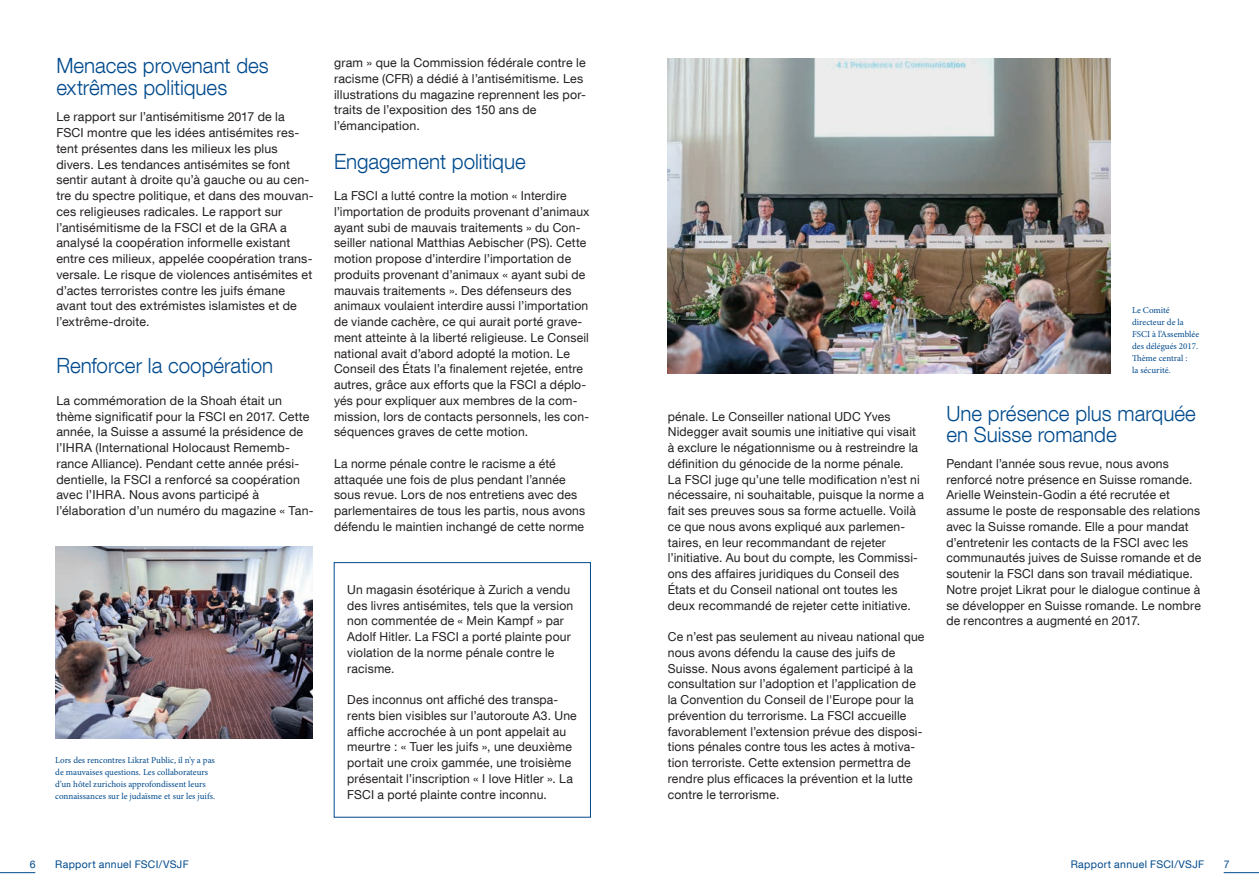
<style>
.page{position:relative;width:1259px;height:893px;background:#fff}
.page>*{position:absolute;margin:0;border:0;box-sizing:border-box;transform-origin:0 0}
.t1{font:300 21px/21.8px "Helvetica Neue LT Com";color:#004a8d}
.t2{font:12.3px/15.8px "Helvetica Neue LT Com";letter-spacing:.015em;color:#231f20}
.t3{font:10.5px "Helvetica Neue LT Com";letter-spacing:.03em;color:#004a8d}
.t4{font:9px/12px "Minion Pro";color:#004a8d}
</style>
<div class="page">
<img style="left:668px;top:58px;width:442px;height:315px">
<img style="left:55px;top:547px;width:258px;height:192px">
<div style="left:334px;top:562px;width:257px;height:255px;border:1px solid #004a8d"></div>
<hr style="left:1223px;top:872px;width:36px;height:1px;background:#004a8d">
<hr style="left:0;top:872px;width:35px;height:1px;background:#004a8d">
<h1 class="t1" style="left:56px;top:54px;width:214px">Menaces provenant des extrêmes politiques</h1>
<p class="t2" style="left:56px;top:109px;width:259px">Le rapport sur l’antisémitisme 2017 de la FSCI montre que les idées antisémites res&shy;tent présentes dans les milieux les plus divers. Les tendances antisémites se font sentir autant à droite qu’à gauche ou au cen&shy;tre du spectre politique, et dans des mouvan&shy;ces religieuses radicales. Le rapport sur l’antisémitisme de la FSCI et de la GRA a analysé la coopération informelle existant entre ces milieux, appelée coopération trans&shy;versale. Le risque de violences antisémites et d’actes terroristes contre les juifs émane avant tout des extrémistes islamistes et de l’extrême-droite.</p>
<h1 class="t1" style="left:56px;top:354px;width:218px">Renforcer la coopération</h1>
<p class="t2" style="left:56px;top:392px;width:259px">La commémoration de la Shoah était un thème significatif pour la FSCI en 2017. Cette année, la Suisse a assumé la présidence de l’IHRA (International Holocaust Rememb&shy;rance Alliance). Pendant cette année prési&shy;dentielle, la FSCI a renforcé sa coopération avec l’IHRA. Nous avons participé à l’élaboration d’un numéro du magazine « Tan-</p>
<p class="t4" style="left:55px;top:754px;width:161px">Lors des rencontres Likrat Public, il n’y a pas de mauvaises questions. Les collaborateurs d’un hôtel zurichois approfondissent leurs connaissances sur le judaïsme et sur les juifs.</p>
<p class="t2" style="left:334px;top:55px;width:253px">gram » que la Commission fédérale contre le racisme (CFR) a dédié à l’antisémitisme. Les illustrations du magazine reprennent les por&shy;traits de l’exposition des 150 ans de l’émancipation.</p>
<h1 class="t1" style="left:334px;top:150px;width:193px">Engagement politique</h1>
<p class="t2" style="left:334px;top:187px;width:257px">La FSCI a lutté contre la motion « Interdire l’importation de produits provenant d’animaux ayant subi de mauvais traitements » du Con&shy;seiller national Matthias Aebischer (PS). Cette motion propose d’interdire l’importation de produits provenant d’animaux « ayant subi de mauvais traitements ». Des défenseurs des animaux voulaient interdire aussi l’importation de viande cachère, ce qui aurait porté grave&shy;ment atteinte à la liberté religieuse. Le Conseil national avait d’abord adopté la motion. Le Conseil des États l’a finalement rejetée, entre autres, grâce aux efforts que la FSCI a déplo&shy;yés pour expliquer aux membres de la com&shy;mission, lors de contacts personnels, les con&shy;séquences graves de cette motion.</p>
<p class="t2" style="left:334px;top:455px;width:253px">La norme pénale contre le racisme a été attaquée une fois de plus pendant l’année sous revue. Lors de nos entretiens avec des parlementaires de tous les partis, nous avons défendu le maintien inchangé de cette norme</p>
<p class="t2" style="left:347px;top:581px;width:227px">Un magasin ésotérique à Zurich a vendu des livres antisémites, tels que la version non commentée de « Mein Kampf » par Adolf Hitler. La FSCI a porté plainte pour violation de la norme pénale contre le racisme.</p>
<p class="t2" style="left:347px;top:691px;width:231px">Des inconnus ont affiché des transpa&shy;rents bien visibles sur l’autoroute A3. Une affiche accrochée à un pont appelait au meurtre : « Tuer les juifs », une deuxième portait une croix gammée, une troisième présentait l’inscription « I love Hitler ». La FSCI a porté plainte contre inconnu.</p>
<p class="t2" style="left:668px;top:408px;width:258px">pénale. Le Conseiller national UDC Yves Nidegger avait soumis une initiative qui visait à exclure le négationnisme ou à restreindre la définition du génocide de la norme pénale.<br>La FSCI juge qu’une telle modification n’est ni nécessaire, ni souhaitable, puisque la norme a fait ses preuves sous sa forme actuelle. Voilà ce que nous avons expliqué aux parlemen&shy;taires, en leur recommandant de rejeter l’initiative. Au bout du compte, les Commissi&shy;ons des affaires juridiques du Conseil des États et du Conseil national ont toutes les deux recommandé de rejeter cette initiative.</p>
<p class="t2" style="left:668px;top:628px;width:258px">Ce n’est pas seulement au niveau national que nous avons défendu la cause des juifs de Suisse. Nous avons également participé à la consultation sur l’adoption et l’application de la Convention du Conseil de l'Europe pour la prévention du terrorisme. La FSCI accueille favorablement l’extension prévue des disposi&shy;tions pénales contre tous les actes à motiva&shy;tion terroriste. Cette extension permettra de rendre plus efficaces la prévention et la lutte contre le terrorisme.</p>
<p class="t4" style="left:1132px;top:304px;width:69px">Le Comité directeur de la<br>FSCI à l’Assemblée des délégués 2017.<br>Thème central :<br>la sécurité.</p>
<h1 class="t1" style="left:946px;top:402px;width:251px">Une présence plus marquée en Suisse romande</h1>
<p class="t2" style="left:946px;top:455px;width:256px">Pendant l’année sous revue, nous avons renforcé notre présence en Suisse romande.<br>Arielle Weinstein-Godin a été recrutée et assume le poste de responsable des relations avec la Suisse romande. Elle a pour mandat d’entretenir les contacts de la FSCI avec les communautés juives de Suisse romande et de soutenir la FSCI dans son travail médiatique.<br>Notre projet Likrat pour le dialogue continue à se développer en Suisse romande. Le nombre de rencontres a augmenté en 2017.</p>
<p class="t3" style="left:30px;top:858px;width:7px">6</p>
<p class="t3" style="left:55px;top:858px;width:135px">Rapport annuel FSCI/VSJF</p>
<p class="t3" style="left:1070px;top:858px;width:135px">Rapport annuel FSCI/VSJF</p>
<p class="t3" style="left:1224px;top:858px;width:7px">7</p>
</div>
